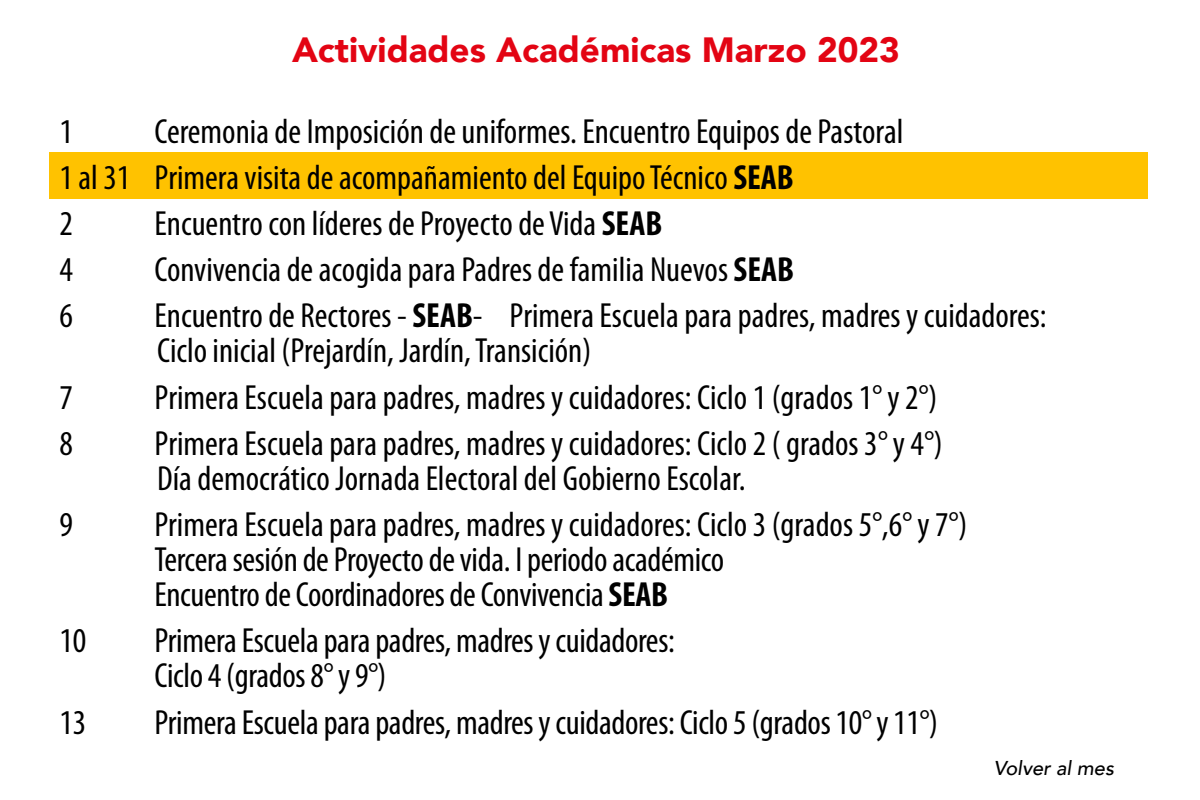
<style>
.page{position:relative;width:1200px;height:800px;background:#fff}
.page>*{position:absolute;margin:0;border:0;box-sizing:border-box;transform-origin:0 0}
.t1{font:condensed 35px/35px "Myriad Pro";color:#000}
.t2{font:900 35px "Avenir";color:#e30413}
.t3{font:italic 500 20px "Avenir";color:#000}
.s1{font-weight:700}
</style>
<div class="page">
<div style="left:50px;top:153px;width:1098px;height:46px;background:#ffc200"></div>
<p class="t2" style="left:292px;top:20px;width:609px">Actividades Académicas Marzo 2023</p>
<p class="t1" style="left:60px;top:107px;width:845px;line-height:46.2px;text-indent:95px">Ceremonia de Imposición de uniformes. Encuentro Equipos de Pastoral<br>1 al 31 Primera visita de acompañamiento del Equipo Técnico <span class="s1">SEAB<br></span>2</p>
<p class="t1" style="left:60px;top:113px;width:15px">1</p>
<p class="t1" style="left:155px;top:206px;width:509px">Encuentro con líderes de Proyecto de Vida <span class="s1">SEAB</span></p>
<p class="t1" style="left:60px;top:252px;width:15px">4</p>
<p class="t1" style="left:155px;top:252px;width:641px">Convivencia de acogida para Padres de familia Nuevos <span class="s1">SEAB</span></p>
<p class="t1" style="left:60px;top:298px;width:15px">6</p>
<p class="t1" style="left:155px;top:298px;width:894px">Encuentro de Rectores - <span class="s1">SEAB</span>- Primera Escuela para padres, madres y cuidadores:<br>Ciclo inicial (Prejardín, Jardín, Transición)</p>
<p class="t1" style="left:60px;top:379px;width:15px">7</p>
<p class="t1" style="left:155px;top:379px;width:784px">Primera Escuela para padres, madres y cuidadores: Ciclo 1 (grados 1° y 2°)</p>
<p class="t1" style="left:60px;top:425px;width:15px">8</p>
<p class="t1" style="left:155px;top:425px;width:790px">Primera Escuela para padres, madres y cuidadores: Ciclo 2 ( grados 3° y 4°)<br>Día democrático Jornada Electoral del Gobierno Escolar.</p>
<p class="t1" style="left:60px;top:507px;width:15px">9</p>
<p class="t1" style="left:155px;top:507px;width:814px">Primera Escuela para padres, madres y cuidadores: Ciclo 3 (grados 5°,6° y 7°)<br>Tercera sesión de Proyecto de vida. I periodo académico<br>Encuentro de Coordinadores de Convivencia <span class="s1">SEAB</span></p>
<p class="t1" style="left:60px;top:623px;width:28px">10</p>
<p class="t1" style="left:155px;top:623px;width:522px">Primera Escuela para padres, madres y cuidadores:<br>Ciclo 4 (grados 8° y 9°)</p>
<p class="t1" style="left:60px;top:704px;width:28px">13</p>
<p class="t1" style="left:155px;top:704px;width:785px">Primera Escuela para padres, madres y cuidadores: Ciclo 5 (grados 10° y 11°)</p>
<p class="t3" style="left:994px;top:756px;width:122px">Volver al mes</p>
</div>
